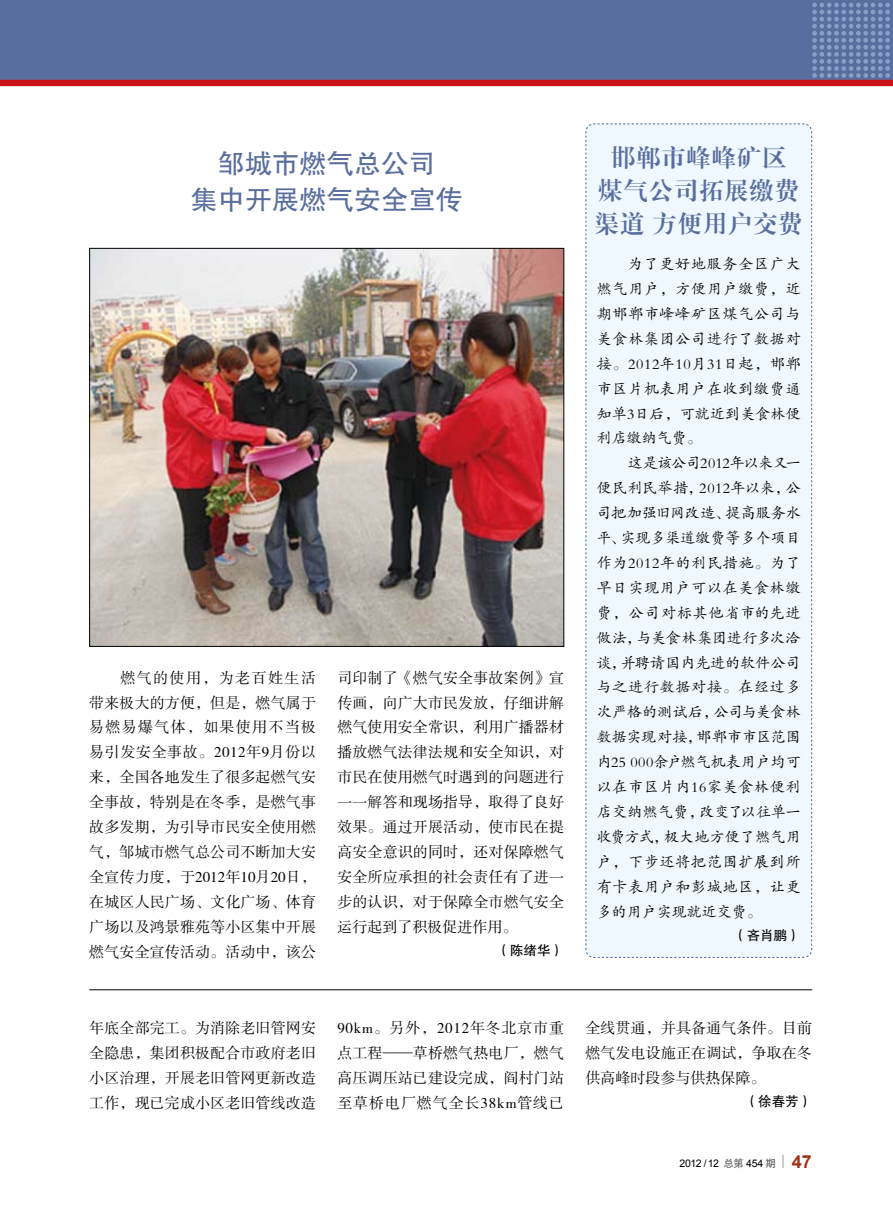
<style>
.page{position:relative;width:893px;height:1212px;background:#fff}
.page>*{position:absolute;margin:0;border:0;box-sizing:border-box;transform-origin:0 0}
.t1{font:27px/36px "FZHTJW GB1 0";letter-spacing:.01em;color:#596e9e;text-align:center}
.t2{font:24px/33px "FZXBSJW GB1 0";letter-spacing:.05em;color:#596e9e;text-align:center}
.t3{font:15px/24.9px "FZSSJW GB1 0";letter-spacing:.01em;color:#000;text-align:justify}
.t4{font:15px/24.9px "FZKTJW GB1 0";letter-spacing:.045em;color:#000;text-align:justify}
.t5{font:13.5px "FZHTJW GB1 0";color:#000}
.t6{font:10.5px "Arial";letter-spacing:-.04em;color:#000}
.s1{font-family:"FZHTJW GB1 0";color:#595757}
.s2{font-weight:700;font-size:18px;color:#a62e14}
</style>
<div class="page">
<div style="left:0;top:0;width:893px;height:82px;background:#596e9e"></div>
<div style="left:0;top:80px;width:893px;height:6px;background:#cc141d"></div>
<svg style="left:812px;top:3px;width:78px;height:75px"></svg>
<svg style="left:782px;top:1155px;width:1px;height:13px"></svg>
<div style="left:585px;top:123px;width:228px;height:835px;background:#eff8fe"></div>
<hr style="left:89px;top:989px;width:723px;height:1px;background:#000">
<img style="left:91px;top:250px;width:471px;height:395px">
<h1 class="t1" style="left:190px;top:146px;width:274px">邹城市燃气总公司<br>集中开展燃气安全宣传</h1>
<p class="t3" style="left:89px;top:666px;width:228px;text-indent:31px">燃气的使用，为老百姓生活带来极大的方便，但是，燃气属于易燃易爆气体，如果使用不当极易引发安全事故。2012年9月份以来，全国各地发生了很多起燃气安全事故，特别是在冬季，是燃气事故多发期，为引导市民安全使用燃气，邹城市燃气总公司不断加大安全宣传力度，于2012年10月20日，在城区人民广场、文化广场、体育广场以及鸿景雅苑等小区集中开展燃气安全宣传活动。活动中，该公</p>
<p class="t3" style="left:337px;top:666px;width:228px">司印制了《燃气安全事故案例》宣传画，向广大市民发放，仔细讲解燃气使用安全常识，利用广播器材播放燃气法律法规和安全知识，对市民在使用燃气时遇到的问题进行一一解答和现场指导，取得了良好效果。通过开展活动，使市民在提高安全意识的同时，还对保障燃气安全所应承担的社会责任有了进一步的认识，对于保障全市燃气安全运行起到了积极促进作用。</p>
<p class="t5" style="left:497px;top:943px;width:69px">（陈绪华）</p>
<h2 class="t2" style="left:595px;top:142px;width:209px">邯郸市峰峰矿区<br>煤气公司拓展缴费渠道 方便用户交费</h2>
<p class="t4" style="left:597px;top:252px;width:205px;text-indent:31px">为了更好地服务全区广大燃气用户，方便用户缴费，近期邯郸市峰峰矿区煤气公司与美食林集团公司进行了数据对接。2012年10月31日起，邯郸市区片机表用户在收到缴费通知单3日后，可就近到美食林便利店缴纳气费。</p>
<p class="t4" style="left:597px;top:451px;width:205px;text-indent:31px">这是该公司2012年以来又一便民利民举措，2012年以来，公司把加强旧网改造、提高服务水平、实现多渠道缴费等多个项目作为2012年的利民措施。为了早日实现用户可以在美食林缴费，公司对标其他省市的先进做法，与美食林集团进行多次洽谈，并聘请国内先进的软件公司与之进行数据对接。在经过多次严格的测试后，公司与美食林数据实现对接，邯郸市市区范围内25 000余户燃气机表用户均可以在市区片内16家美食林便利店交纳燃气费，改变了以往单一收费方式，极大地方便了燃气用户，下步还将把范围扩展到所有卡表用户和彭城地区，让更多的用户实现就近交费。</p>
<p class="t5" style="left:733px;top:928px;width:69px">（吝肖鹏）</p>
<p class="t3" style="left:89px;top:1016px;width:228px">年底全部完工。为消除老旧管网安全隐患，集团积极配合市政府老旧小区治理，开展老旧管网更新改造工作，现已完成小区老旧管线改造</p>
<p class="t3" style="left:337px;top:1016px;width:228px">90km。另外，2012年冬北京市重点工程——草桥燃气热电厂，燃气高压调压站已建设完成，阎村门站至草桥电厂燃气全长38km管线已</p>
<p class="t3" style="left:585px;top:1016px;width:228px">全线贯通，并具备通气条件。目前燃气发电设施正在调试，争取在冬供高峰时段参与供热保障。</p>
<p class="t5" style="left:745px;top:1094px;width:69px">（徐春芳）</p>
<p class="t6" style="left:680px;top:1156px;width:134px">2012 / 12 <span class="s1">总第</span> 454 <span class="s1">期</span> <span class="s2">47</span></p>
</div>
